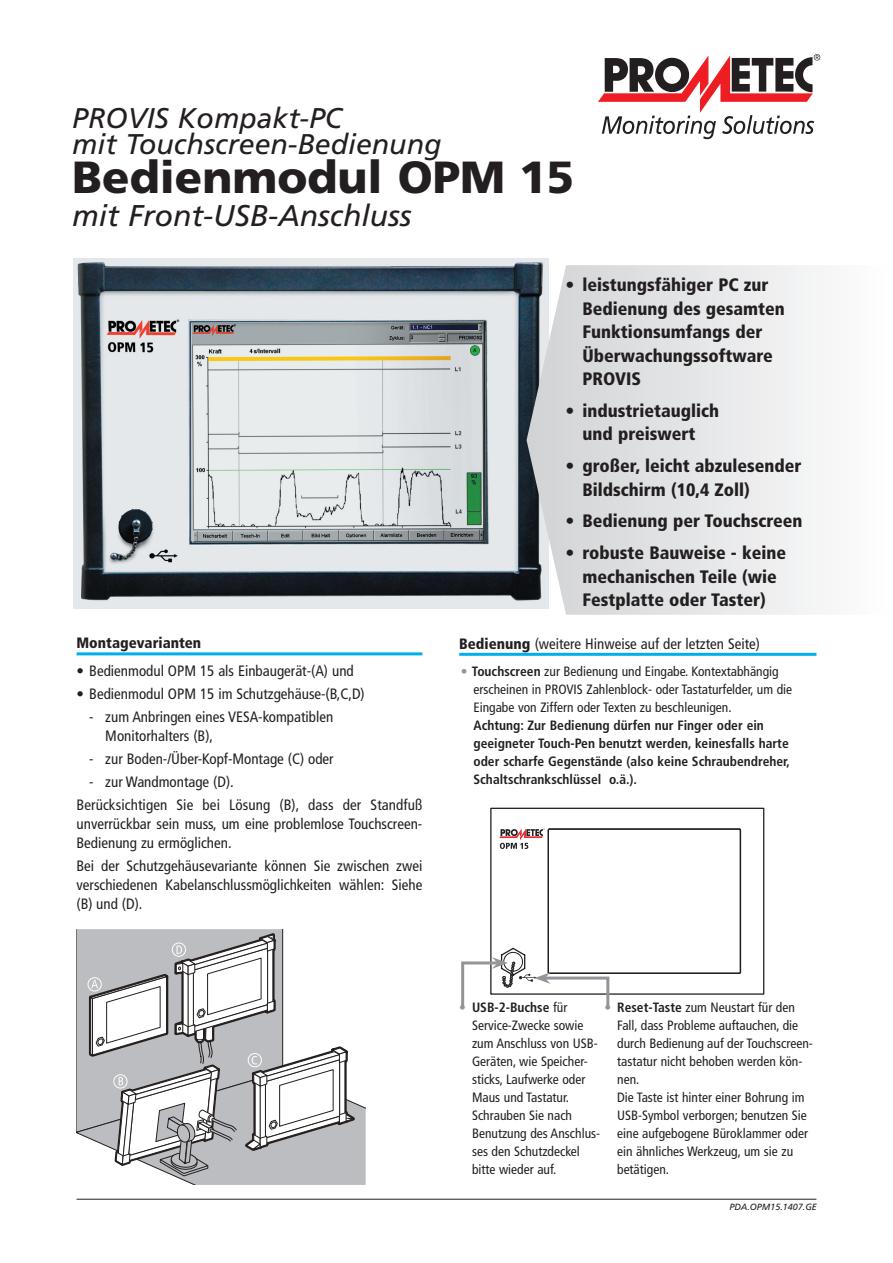
<style>
.page{position:relative;width:893px;height:1263px;background:#fff}
.page>*{position:absolute;margin:0;border:0;box-sizing:border-box;transform-origin:0 0}
.t1{font:900 45px "Frutiger";color:#231f20}
.t2{font:italic 30px "Frutiger";color:#231f20}
.t3{font:italic 28.5px/25.5px "Frutiger";color:#231f20}
.t4{font:900 condensed 18px/23.4px "Frutiger";color:#231f20}
.t5{font:condensed 15px/18.9px "Frutiger";color:#231f20}
.t6{font:900 condensed 15px "Frutiger";color:#231f20}
.t7{font:condensed 13.5px/18px "Frutiger";color:#231f20}
.t8{font:700 condensed 13.5px/18px "Frutiger";color:#231f20}
.t9{font:italic 9px "Frutiger";color:#231f20}
.s1{font-weight:900}
.s2{color:#939598}
.s3{font-weight:700}
</style>
<div class="page">
<hr style="left:77px;top:1199px;width:739px;height:1px;background:#231f20">
<svg style="left:598px;top:54px;width:222px;height:85px"></svg>
<hr style="left:77px;top:652px;width:345px;height:3px;background:#00aeef">
<img style="left:73px;top:259px;width:475px;height:349px">
<svg style="left:77px;top:929px;width:289px;height:256px"></svg>
<svg style="left:527px;top:265px;width:291px;height:350px"></svg>
<svg style="left:490px;top:808px;width:275px;height:187px"></svg>
<hr style="left:459px;top:653px;width:357px;height:3px;background:#00aeef">
<svg style="left:461px;top:827px;width:281px;height:181px"></svg>
<h3 class="t3" style="left:72px;top:106px;width:371px">PROVIS Kompakt-PC<br>mit Touchscreen-Bedienung</h3>
<h1 class="t1" style="left:72px;top:150px;width:503px">Bedienmodul OPM 15</h1>
<h2 class="t2" style="left:72px;top:198px;width:341px">mit Front-USB-Anschluss</h2>
<p class="t6" style="left:77px;top:634px;width:126px">Montagevarianten</p>
<p class="t5" style="left:77px;top:661px;width:279px">• Bedienmodul OPM 15 als Einbaugerät‑(A) und</p>
<p class="t5" style="left:77px;top:684px;width:290px">• Bedienmodul OPM 15 im Schutzgehäuse‑(B,C,D)</p>
<p class="t5" style="left:105px;top:707px;width:229px;text-indent:-16px">- zum Anbringen eines VESA-kompatiblen<br>Monitorhalters (B),</p>
<p class="t5" style="left:89px;top:749px;width:246px">- zur Boden-/Über-Kopf-Montage (C) oder</p>
<p class="t5" style="left:77px;top:770px;width:347px;line-height:23.1px;text-indent:13px">- zur Wandmontage (D).<br>Berücksichtigen Sie bei Lösung (B), dass der Standfuß</p>
<p class="t5" style="left:77px;top:815px;width:346px">unverrückbar sein muss, um eine problemlose Touchscreen-<br>Bedienung zu ermöglichen.</p>
<p class="t5" style="left:77px;top:857px;width:347px;text-align:justify">Bei der Schutzgehäusevariante können Sie zwischen zwei verschiedenen Kabelanschlussmöglichkeiten wählen: Siehe (B) und (D).</p>
<h3 class="t4" style="left:582px;top:273px;width:204px;text-indent:-17px">• leistungsfähiger PC zur<br>Bedienung des gesamten<br>Funktionsumfangs der<br>Überwachungssoftware<br>PROVIS</h3>
<h3 class="t4" style="left:565px;top:399px;width:155px;text-align:center">• industrietauglich und preiswert</h3>
<h3 class="t4" style="left:582px;top:454px;width:221px;text-indent:-17px">• großer, leicht abzulesender<br>Bildschirm (10,4 Zoll)</h3>
<h3 class="t4" style="left:565px;top:509px;width:239px">• Bedienung per Touchscreen</h3>
<h3 class="t4" style="left:565px;top:541px;width:222px;text-align:center">• robuste Bauweise - keine mechanischen Teile (wie<br>Festplatte oder Taster)</h3>
<p class="t5" style="left:459px;top:634px;width:302px"><span class="s1">Bedienung</span> (weitere Hinweise auf der letzten Seite)</p>
<p class="t7" style="left:473px;top:663px;width:320px;text-indent:-13px"><span class="s2">•</span> <span class="s3">Touchscreen</span> zur Bedienung und Eingabe. Kontextabhängig erscheinen in PROVIS Zahlenblock- oder Tastaturfelder, um die<br>Eingabe von Ziffern oder Texten zu beschleunigen.</p>
<p class="t8" style="left:473px;top:717px;width:318px">Achtung: Zur Bedienung dürfen nur Finger oder ein geeigneter Touch-Pen benutzt werden, keinesfalls harte oder scharfe Gegenstände (also keine Schraubendreher, Schaltschrankschlüssel o.ä.).</p>
<p class="t7" style="left:472px;top:998px;width:129px;text-indent:-13px"><span class="s2">•</span> <span class="s3">USB‑2-Buchse</span> für<br>Service-Zwecke sowie zum Anschluss von USB-<br>Geräten, wie Speicher&shy;sticks, Laufwerke oder<br>Maus und Tastatur.<br>Schrauben Sie nach<br>Benutzung des Anschlus&shy;ses den Schutzdeckel bitte wieder auf.</p>
<p class="t7" style="left:617px;top:998px;width:196px;text-indent:-13px"><span class="s2">•</span> <span class="s3">Reset-Taste</span> zum Neustart für den<br>Fall, dass Probleme auftauchen, die durch Bedienung auf der Touchscreen&shy;tastatur nicht behoben werden kön‑ nen.<br>Die Taste ist hinter einer Bohrung im<br>USB-Symbol verborgen; benutzen Sie eine aufgebogene Büroklammer oder ein ähnliches Werkzeug, um sie zu betätigen.</p>
<p class="t9" style="left:729px;top:1202px;width:89px">PDA.OPM15.1407.GE</p>
</div>
